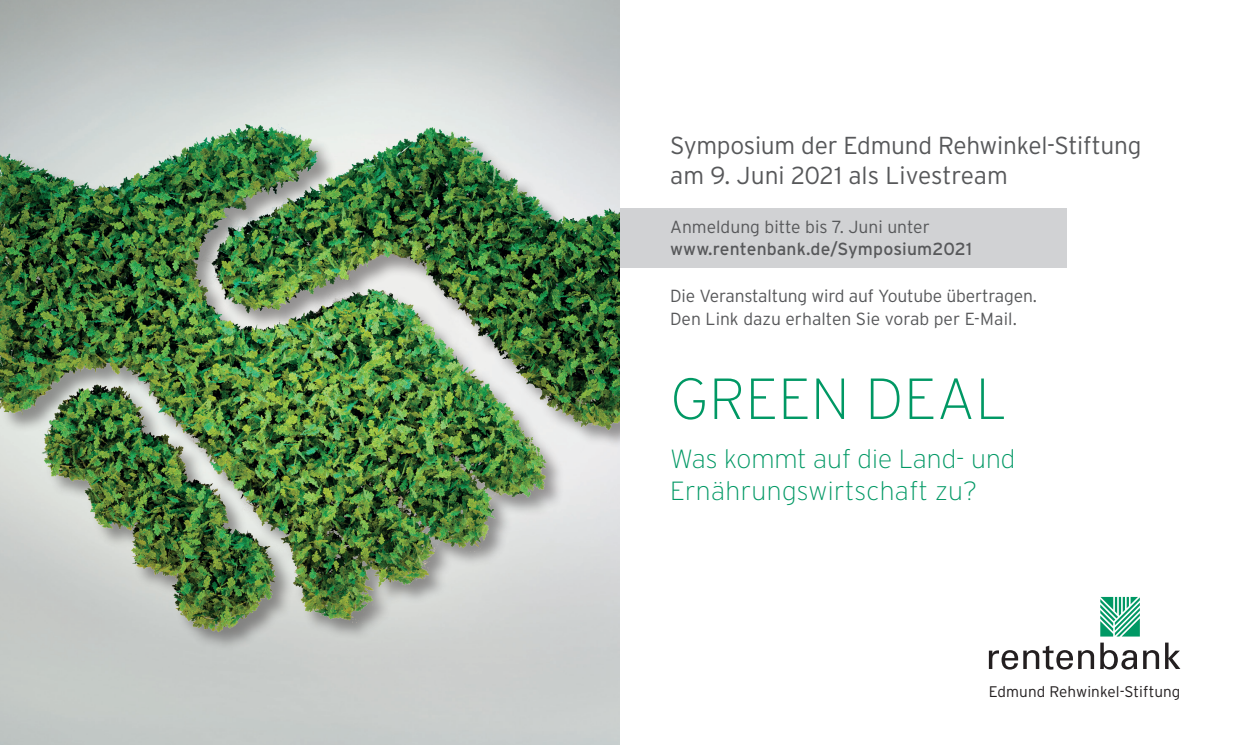
<style>
.page{position:relative;width:1241px;height:745px;background:#fff}
.page>*{position:absolute;margin:0;border:0;box-sizing:border-box;transform-origin:0 0}
.t1{font:200 57.75px "Interstate";letter-spacing:.01em;color:#009864}
.t2{font:200 26.25px/31.5px "Interstate";letter-spacing:.005em;color:#009864}
.t3{font:300 24.5px/29.8px "Interstate";letter-spacing:-.01em;color:#57585a}
.t4{font:300 17.5px/22.8px "Interstate";letter-spacing:-.005em;color:#57585a}
.t5{font:17.5px "Interstate";letter-spacing:.01em;color:#57585a}
.t6{font:300 15.4px "Interstate";letter-spacing:.005em;color:#231f20}
</style>
<div class="page">
<img style="left:0;top:114px;width:620px;height:573px">
<svg style="left:1100px;top:596px;width:39px;height:40px"></svg>
<svg style="left:988px;top:650px;width:29px;height:19px"></svg>
<svg style="left:1023px;top:645px;width:70px;height:24px"></svg>
<svg style="left:1100px;top:642px;width:36px;height:27px"></svg>
<svg style="left:1143px;top:650px;width:15px;height:18px"></svg>
<svg style="left:1165px;top:642px;width:15px;height:26px"></svg>
<div style="left:620px;top:208px;width:447px;height:60px;background:#d1d2d4"></div>
<h3 class="t3" style="left:670px;top:130px;width:472px">Symposium der Edmund Rehwinkel-Stiftung am 9. Juni 2021 als Livestream</h3>
<p class="t4" style="left:670px;top:215px;width:261px">Anmeldung bitte bis 7. Juni unter</p>
<p class="t5" style="left:670px;top:239px;width:303px">www.rentenbank.de/Symposium2021</p>
<p class="t4" style="left:670px;top:284px;width:368px">Die Veranstaltung wird auf Youtube übertragen.<br>Den Link dazu erhalten Sie vorab per E-Mail.</p>
<h1 class="t1" style="left:670px;top:367px;width:338px">GREEN DEAL</h1>
<h2 class="t2" style="left:670px;top:443px;width:347px">Was kommt auf die Land- und<br>Ernährungswirtschaft zu?</h2>
<p class="t6" style="left:988px;top:682px;width:193px">Edmund Rehwinkel-Stiftung</p>
</div>
